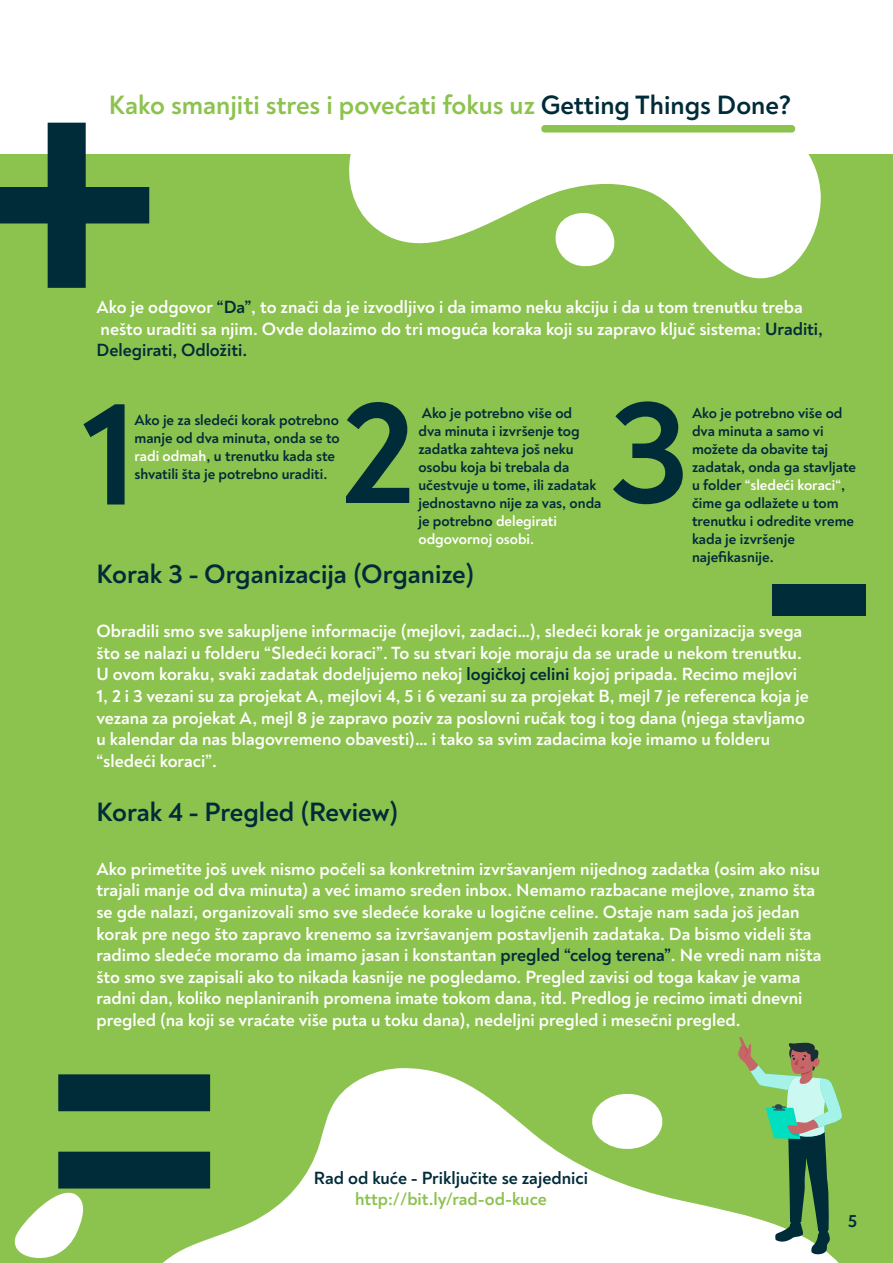
<style>
.page{position:relative;width:893px;height:1263px;background:#fff}
.page>*{position:absolute;margin:0;border:0;box-sizing:border-box;transform-origin:0 0}
.t1{font:700 404.85px "Noah";color:#002b39}
.t2{font:700 332.55px "Noah";color:#002b39}
.t3{font:700 150px "Noah";color:#002b39}
.t4{font:700 27px "Noah";color:#8cc24e}
.t5{font:700 27px "Noah";color:#002b39}
.t6{font:700 18px/21.6px "Noah";color:#fff}
.t7{font:700 18px "Noah";color:#002b39}
.t8{font:700 18px "Noah";color:#8cc24e}
.t9{font:700 15px/18px "Noah";color:#002b39}
.s1{color:#002b39}
.s2{color:#fff}
</style>
<div class="page">
<div style="left:0;top:154px;width:893px;height:1109px;background:#8cc24e"></div>
<svg style="left:349px;top:154px;width:472px;height:125px;fill:#fff"></svg>
<svg style="left:540px;top:209px;width:91px;height:65px"></svg>
<svg style="left:162px;top:1210px;width:110px;height:53px"></svg>
<svg style="left:14px;top:1192px;width:70px;height:66px"></svg>
<svg style="left:541px;top:125px;width:255px;height:8px;background:#94c65a"></svg>
<svg style="left:272px;top:1037px;width:570px;height:226px"></svg>
<h3 class="t4" style="left:109px;top:87px;width:684px">Kako smanjiti stres i povećati fokus uz <span class="s1">Getting Things Done?</span></h3>
<h1 class="t1" style="left:-41px;top:-49px;width:217px">+</h1>
<p class="t6" style="left:96px;top:296px;width:728px">Ako je odgovor <span class="s1">“Da”</span>, to znači da je izvodljivo i da imamo neku akciju i da u tom trenutku treba nešto uraditi sa njim. Ovde dolazimo do tri moguća koraka koji su zapravo ključ sistema: <span class="s1">Uraditi,<br>Delegirati, Odložiti.</span></p>
<h3 class="t3" style="left:81px;top:359px;width:57px">1</h3>
<h3 class="t3" style="left:341px;top:358px;width:74px">2</h3>
<h3 class="t3" style="left:609px;top:357px;width:82px">3</h3>
<p class="t9" style="left:134px;top:410px;width:207px">Ako je za sledeći korak potrebno manje od dva minuta, onda se to <span class="s2">radi odmah</span>, u trenutku kada ste shvatili šta je potrebno uraditi.</p>
<p class="t9" style="left:418px;top:404px;width:185px">Ako je potrebno više od<br>dva minuta i izvršenje tog zadatka zahteva još neku osobu koja bi trebala da učestvuje u tome, ili zadatak jednostavno nije za vas, onda je potrebno <span class="s2">delegirati odgovornoj osobi.</span></p>
<p class="t9" style="left:692px;top:404px;width:166px">Ako je potrebno više od dva minuta a samo vi možete da obavite taj zadatak, onda ga stavljate u folder <span class="s2">“sledeći koraci“</span>, čime ga odlažete u tom trenutku i odredite vreme kada je izvršenje najefikasnije.</p>
<h3 class="t5" style="left:97px;top:557px;width:379px">Korak 3 - Organizacija (Organize)</h3>
<p class="t6" style="left:97px;top:620px;width:714px">Obradili smo sve sakupljene informacije (mejlovi, zadaci…), sledeći korak je organizacija svega što se nalazi u folderu “Sledeći koraci”. To su stvari koje moraju da se urade u nekom trenutku.<br>U ovom koraku, svaki zadatak dodeljujemo nekoj <span class="s1">logičkoj celini</span> kojoj pripada. Recimo mejlovi 1, 2 i 3 vezani su za projekat A, mejlovi 4, 5 i 6 vezani su za projekat B, mejl 7 je referenca koja je vezana za projekat A, mejl 8 je zapravo poziv za poslovni ručak tog i tog dana (njega stavljamo u kalendar da nas blagovremeno obavesti)… i tako sa svim zadacima koje imamo u folderu “sledeći koraci”.</p>
<h3 class="t5" style="left:97px;top:795px;width:303px">Korak 4 - Pregled (Review)</h3>
<p class="t6" style="left:97px;top:858px;width:727px">Ako primetite još uvek nismo počeli sa konkretnim izvršavanjem nijednog zadatka (osim ako nisu trajali manje od dva minuta) a već imamo sređen inbox. Nemamo razbacane mejlove, znamo šta se gde nalazi, organizovali smo sve sledeće korake u logične celine. Ostaje nam sada još jedan korak pre nego što zapravo krenemo sa izvršavanjem postavljenih zadataka. Da bismo videli šta radimo sledeće moramo da imamo jasan i konstantan <span class="s1">pregled “celog terena”</span>. Ne vredi nam ništa što smo sve zapisali ako to nikada kasnije ne pogledamo. Pregled zavisi od toga kakav je vama radni dan, koliko neplaniranih promena imate tokom dana, itd. Predlog je recimo imati dnevni pregled (na koji se vraćate više puta u toku dana), nedeljni pregled i mesečni pregled.</p>
<h2 class="t2" style="left:754px;top:354px;width:131px">-</h2>
<h1 class="t1" style="left:33px;top:877px;width:204px">=</h1>
<p class="t7" style="left:314px;top:1166px;width:276px">Rad od kuće - Priključite se zajednici</p>
<p class="t8" style="left:355px;top:1188px;width:193px">http://bit.ly/rad-od-kuce</p>
<p class="t7" style="left:848px;top:1210px;width:10px">5</p>
</div>
